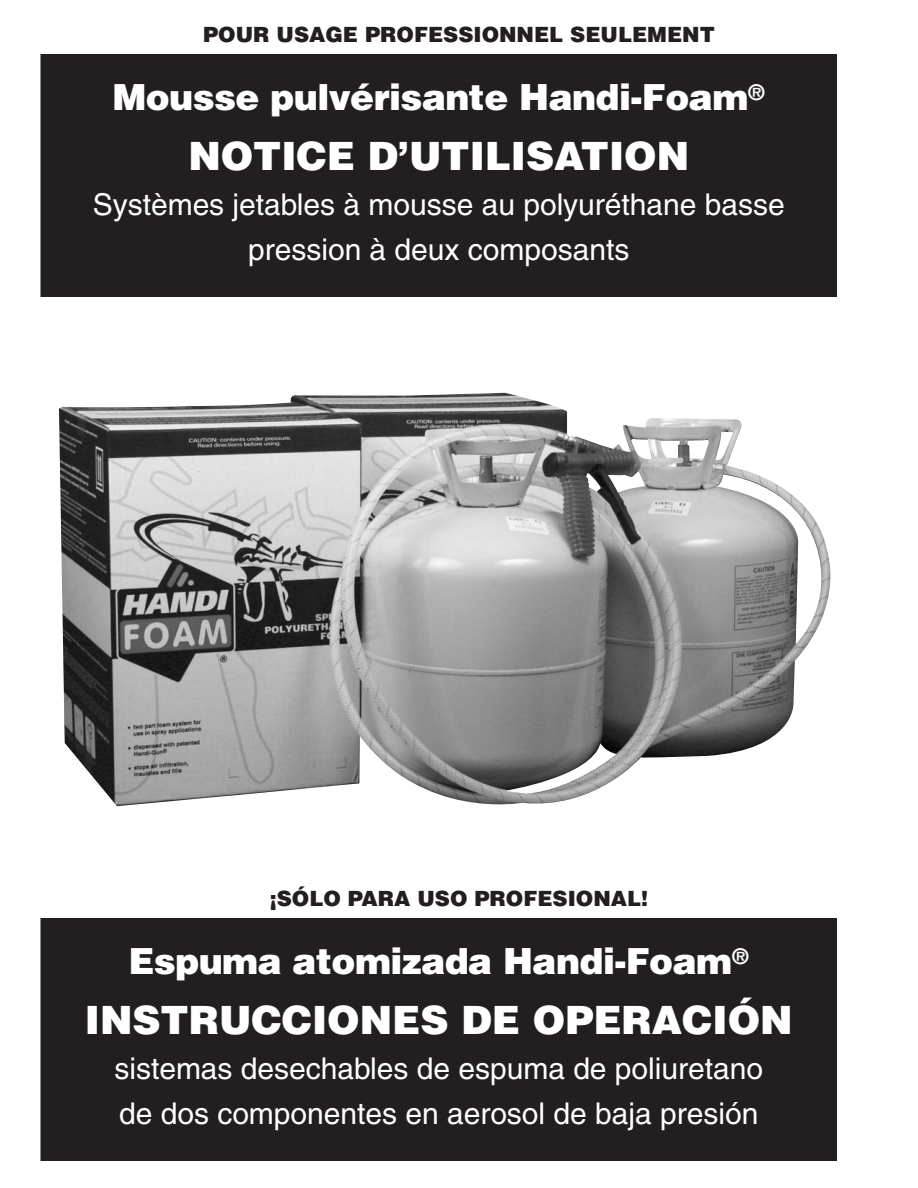
<style>
.page{position:relative;width:918px;height:1188px;background:#fff}
.page>*{position:absolute;margin:0;border:0;box-sizing:border-box;transform-origin:0 0}
.t1{font:900 39px "Helvetica";color:#fff}
.t2{font:900 36px "Helvetica";letter-spacing:-.015em;color:#fff}
.t3{font:30px/45px "Helvetica";color:#fff;text-align:center}
.t4{font:900 21px "Helvetica";color:#231f20}
</style>
<div class="page">
<div style="left:44px;top:57px;width:790px;height:237px;background:#231f20"></div>
<div style="left:40px;top:54px;width:797px;height:243px;border:3px solid #231f20"></div>
<img style="left:59px;top:393px;width:772px;height:414px">
<div style="left:44px;top:921px;width:790px;height:237px;background:#231f20"></div>
<div style="left:40px;top:918px;width:797px;height:243px;border:3px solid #231f20"></div>
<p class="t4" style="left:203px;top:23px;width:513px">POUR USAGE PROFESSIONNEL SEULEMENT</p>
<p class="t2" style="left:112px;top:77px;width:654px">Mousse pulvérisante Handi-Foam<sup>®</sup></p>
<h1 class="t1" style="left:188px;top:134px;width:502px">NOTICE D’UTILISATION</h1>
<p class="t3" style="left:93px;top:185px;width:694px">Systèmes jetables à mousse au polyuréthane basse pression à deux composants</p>
<p class="t4" style="left:270px;top:887px;width:380px">¡SÓLO PARA USO PROFESIONAL!</p>
<p class="t2" style="left:129px;top:941px;width:622px">Espuma atomizada Handi-Foam<sup>®</sup></p>
<h1 class="t1" style="left:85px;top:998px;width:709px">INSTRUCCIONES DE OPERACIÓN</h1>
<p class="t3" style="left:114px;top:1049px;width:650px;text-align:left">sistemas desechables de espuma de poliuretano de dos componentes en aerosol de baja presión</p>
</div>
